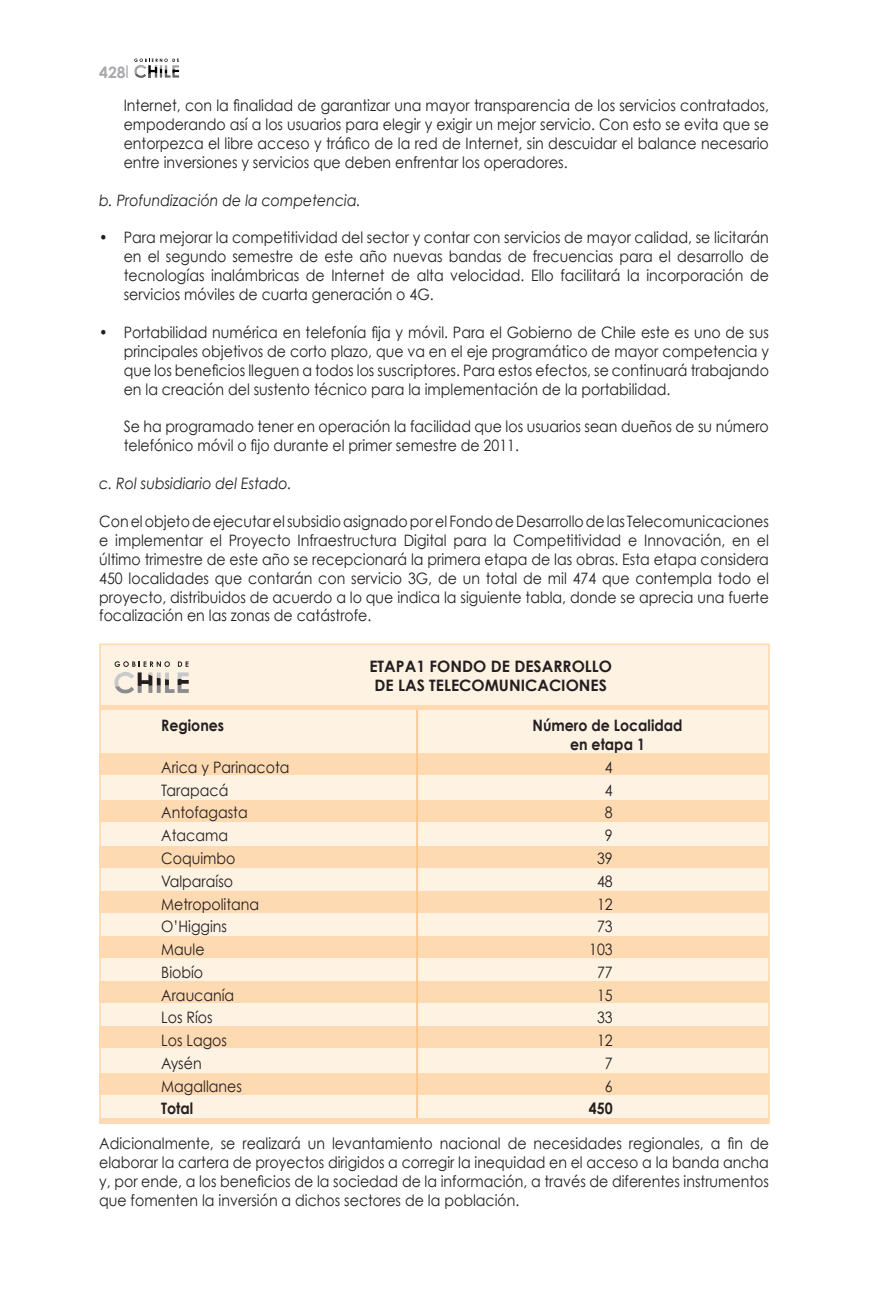
<style>
.page{position:relative;width:893px;height:1290px;background:#fff}
.page>*{position:absolute;margin:0;border:0;box-sizing:border-box;transform-origin:0 0}
.t1{font:15.75px/18.9px "Century Gothic";color:#231f20;text-align:justify;scale:.9 1}
.t2{font:italic 15.75px "Century Gothic";color:#231f20;scale:.9 1}
.t3{font:700 15.75px/18.9px "Century Gothic";color:#231f20;text-align:center}
.t4{font:700 15.75px/19.2px "Century Gothic";color:#231f20;text-align:center;scale:.9 1}
.t5{font:700 15.75px "Century Gothic";color:#a8a9ad}
</style>
<div class="page">
<svg style="left:134px;top:59px;width:45px;height:19px"></svg>
<svg style="left:126px;top:65px;width:2px;height:13px"></svg>
<div style="left:100px;top:644px;width:669px;height:479px;background:#fef2e3"></div>
<svg style="left:114px;top:661px;width:75px;height:32px"></svg>
<div style="left:99px;top:753px;width:670px;height:22px;background:#fedab3"></div>
<div style="left:99px;top:800px;width:670px;height:22px;background:#fedab3"></div>
<div style="left:99px;top:846px;width:670px;height:22px;background:#fedab3"></div>
<div style="left:99px;top:891px;width:670px;height:22px;background:#fedab3"></div>
<div style="left:99px;top:935px;width:670px;height:22px;background:#fedab3"></div>
<div style="left:99px;top:981px;width:670px;height:22px;background:#fedab3"></div>
<div style="left:99px;top:1026px;width:670px;height:22px;background:#fedab3"></div>
<div style="left:99px;top:1073px;width:670px;height:22px;background:#fedab3"></div>
<hr style="left:416px;top:708px;width:2px;height:414px;background:#fdc689">
<div style="left:100px;top:704px;width:667px;height:5px;background:#fedab3"></div>
<div style="left:99px;top:1118px;width:670px;height:6px;background:#fedab3"></div>
<p class="t5" style="left:99px;top:62px;width:28px">428</p>
<p class="t1" style="left:124px;top:96px;width:718px">Internet, con la finalidad de garantizar una mayor transparencia de los servicios contratados, empoderando así a los usuarios para elegir y exigir un mejor servicio. Con esto se evita que se entorpezca el libre acceso y tráfico de la red de Internet, sin descuidar el balance necesario entre inversiones y servicios que deben enfrentar los operadores.</p>
<p class="t2" style="left:99px;top:190px;width:292px">b. Profundización de la competencia.</p>
<p class="t1" style="left:124px;top:228px;width:718px;text-indent:-24px">• Para mejorar la competitividad del sector y contar con servicios de mayor calidad, se licitarán en el segundo semestre de este año nuevas bandas de frecuencias para el desarrollo de tecnologías inalámbricas de Internet de alta velocidad. Ello facilitará la incorporación de servicios móviles de cuarta generación o 4G.</p>
<p class="t1" style="left:124px;top:322px;width:718px;text-indent:-24px">• Portabilidad numérica en telefonía fija y móvil. Para el Gobierno de Chile este es uno de sus principales objetivos de corto plazo, que va en el eje programático de mayor competencia y que los beneficios lleguen a todos los suscriptores. Para estos efectos, se continuará trabajando en la creación del sustento técnico para la implementación de la portabilidad.</p>
<p class="t1" style="left:124px;top:417px;width:718px">Se ha programado tener en operación la facilidad que los usuarios sean dueños de su número telefónico móvil o fijo durante el primer semestre de 2011.</p>
<p class="t2" style="left:99px;top:474px;width:215px">c. Rol subsidiario del Estado.</p>
<p class="t1" style="left:99px;top:511px;width:746px">Con el objeto de ejecutar el subsidio asignado por el Fondo de Desarrollo de las Telecomunicaciones e implementar el Proyecto Infraestructura Digital para la Competitividad e Innovación, en el último trimestre de este año se recepcionará la primera etapa de las obras. Esta etapa considera 450 localidades que contarán con servicio 3G, de un total de mil 474 que contempla todo el proyecto, distribuidos de acuerdo a lo que indica la siguiente tabla, donde se aprecia una fuerte focalización en las zonas de catástrofe.</p>
<p class="t3" style="left:369px;top:656px;width:244px">ETAPA1 FONDO DE DESARROLLO<br>DE LAS TELECOMUNICACIONES</p>
<p class="t4" style="left:161px;top:715px;width:71px">Regiones</p>
<p class="t4" style="left:532px;top:715px;width:168px">Número de Localidad en etapa 1</p>
<p class="t1" style="left:161px;top:757px;width:144px">Arica y Parinacota</p>
<p class="t1" style="left:605px;top:757px;width:10px">4</p>
<p class="t1" style="left:161px;top:780px;width:76px">Tarapacá</p>
<p class="t1" style="left:605px;top:780px;width:10px">4</p>
<p class="t1" style="left:161px;top:803px;width:98px">Antofagasta</p>
<p class="t1" style="left:605px;top:803px;width:10px">8</p>
<p class="t1" style="left:161px;top:826px;width:76px">Atacama</p>
<p class="t1" style="left:605px;top:826px;width:10px">9</p>
<p class="t1" style="left:161px;top:848px;width:84px">Coquimbo</p>
<p class="t1" style="left:597px;top:848px;width:19px">39</p>
<p class="t1" style="left:161px;top:871px;width:81px">Valparaíso</p>
<p class="t1" style="left:597px;top:871px;width:19px">48</p>
<p class="t1" style="left:161px;top:894px;width:110px">Metropolitana</p>
<p class="t1" style="left:597px;top:894px;width:19px">12</p>
<p class="t1" style="left:161px;top:917px;width:75px">O’Higgins</p>
<p class="t1" style="left:597px;top:917px;width:19px">73</p>
<p class="t1" style="left:161px;top:939px;width:50px">Maule</p>
<p class="t1" style="left:589px;top:939px;width:28px">103</p>
<p class="t1" style="left:161px;top:962px;width:48px">Biobío</p>
<p class="t1" style="left:597px;top:962px;width:19px">77</p>
<p class="t1" style="left:161px;top:985px;width:83px">Araucanía</p>
<p class="t1" style="left:597px;top:985px;width:19px">15</p>
<p class="t1" style="left:161px;top:1008px;width:59px">Los Ríos</p>
<p class="t1" style="left:597px;top:1008px;width:19px">33</p>
<p class="t1" style="left:161px;top:1030px;width:75px">Los Lagos</p>
<p class="t1" style="left:597px;top:1030px;width:19px">12</p>
<p class="t1" style="left:161px;top:1053px;width:46px">Aysén</p>
<p class="t1" style="left:605px;top:1053px;width:10px">7</p>
<p class="t1" style="left:161px;top:1076px;width:91px">Magallanes</p>
<p class="t1" style="left:605px;top:1076px;width:10px">6</p>
<p class="t4" style="left:161px;top:1098px;width:37px">Total</p>
<p class="t4" style="left:589px;top:1098px;width:28px">450</p>
<p class="t1" style="left:99px;top:1133px;width:746px">Adicionalmente, se realizará un levantamiento nacional de necesidades regionales, a fin de elaborar la cartera de proyectos dirigidos a corregir la inequidad en el acceso a la banda ancha y, por ende, a los beneficios de la sociedad de la información, a través de diferentes instrumentos que fomenten la inversión a dichos sectores de la población.</p>
</div>
